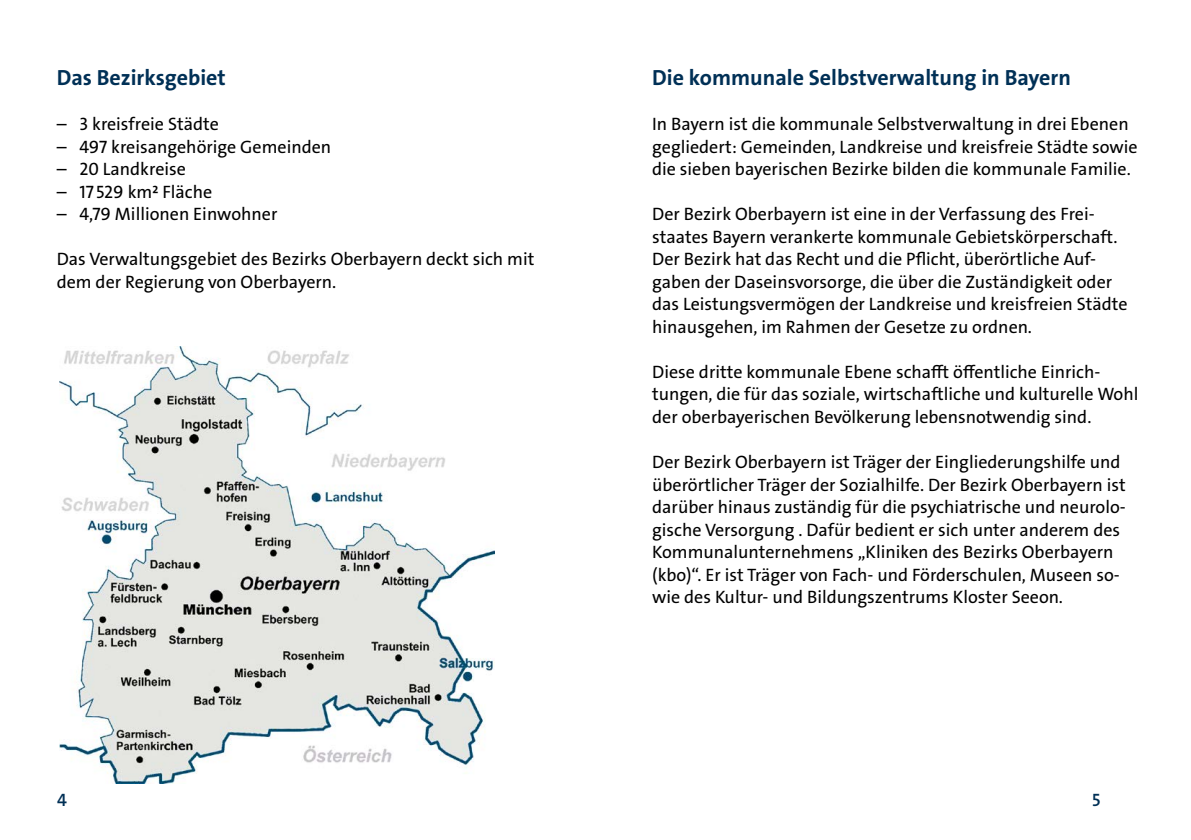
<style>
.page{position:relative;width:1191px;height:840px;background:#fff}
.page>*{position:absolute;margin:0;border:0;box-sizing:border-box;transform-origin:0 0}
.t1{font:22px "The Sans LP7 Bld";color:#003056}
.p_fließtext{font:18px/22.4px "The Sans LP5 Plain";color:#000}
.p_aufzählung_halbgeviert{font:18px "The Sans LP5 Plain";color:#000}
.t2{font:18px "The Sans LP6 Se Bld";color:#003056}
</style>
<div class="page">
<img style="left:60px;top:346px;width:435px;height:436px">
<h2 class="t1" style="left:57px;top:63px;width:171px">Das Bezirksgebiet</h2>
<p class="p_aufzählung_halbgeviert" style="left:57px;top:112px;width:164px">– 3 kreisfreie Städte</p>
<p class="p_aufzählung_halbgeviert" style="left:57px;top:135px;width:276px">– 497 kreisangehörige Gemeinden</p>
<p class="p_aufzählung_halbgeviert" style="left:57px;top:157px;width:131px">– 20 Landkreise</p>
<p class="p_aufzählung_halbgeviert" style="left:57px;top:180px;width:157px">– 17 529 km² Fläche</p>
<p class="p_aufzählung_halbgeviert" style="left:57px;top:202px;width:222px">– 4,79 Millionen Einwohner</p>
<p class="p_fließtext" style="left:57px;top:248px;width:479px">Das Verwaltungsgebiet des Bezirks Oberbayern deckt sich mit dem der Regierung von Oberbayern.</p>
<h2 class="t1" style="left:652px;top:63px;width:420px">Die kommunale Selbstverwaltung in Bayern</h2>
<p class="p_fließtext" style="left:652px;top:113px;width:487px">In Bayern ist die kommunale Selbstverwaltung in drei Ebenen gegliedert: Gemeinden, Landkreise und kreisfreie Städte sowie die sieben bayerischen Bezirke bilden die kommunale Familie.</p>
<p class="p_fließtext" style="left:652px;top:203px;width:477px">Der Bezirk Oberbayern ist eine in der Verfassung des Frei&shy;staates Bayern verankerte kommunale Gebietskörperschaft.<br>Der Bezirk hat das Recht und die Pflicht, überörtliche Auf&shy;gaben der Daseinsvorsorge, die über die Zuständigkeit oder das Leistungsvermögen der Landkreise und kreisfreien Städte hinausgehen, im Rahmen der Gesetze zu ordnen.</p>
<p class="p_fließtext" style="left:652px;top:360px;width:488px">Diese dritte kommunale Ebene schafft öffentliche Einrich&shy;tungen, die für das soziale, wirtschaftliche und kulturelle Wohl der oberbayerischen Bevölkerung lebensnotwendig sind.</p>
<p class="p_fließtext" style="left:652px;top:450px;width:475px">Der Bezirk Oberbayern ist Träger der Eingliederungshilfe und überörtlicher Träger der Sozialhilfe. Der Bezirk Oberbayern ist darüber hinaus zuständig für die psychiatrische und neurolo&shy;gische Versorgung . Dafür bedient er sich unter anderem des Kommunalunternehmens „Kliniken des Bezirks Oberbayern (kbo)“. Er ist Träger von Fach- und Förderschulen, Museen so&shy;wie des Kultur- und Bildungszentrums Kloster Seeon.</p>
<p class="t2" style="left:57px;top:787px;width:11px">4</p>
<p class="t2" style="left:1092px;top:787px;width:10px">5</p>
</div>
